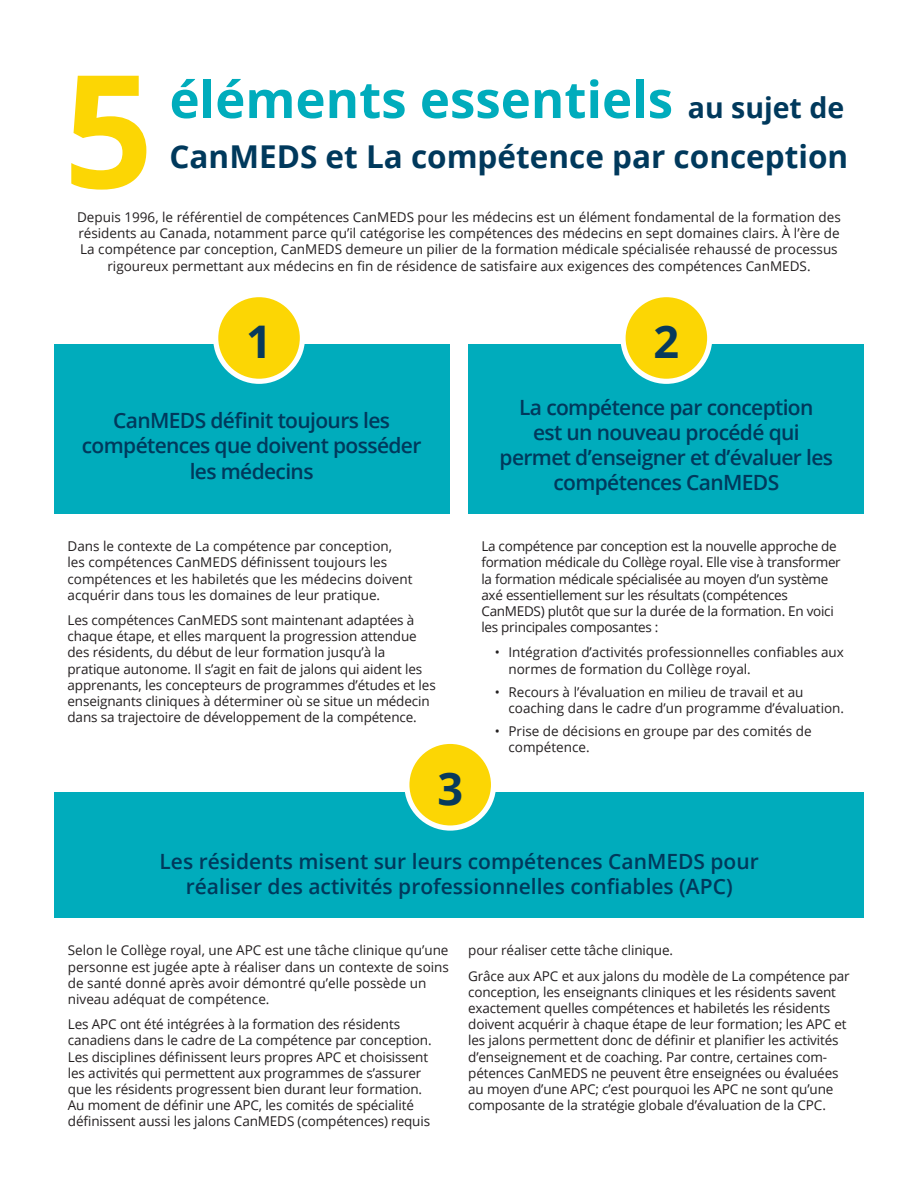
<style>
.page{position:relative;width:918px;height:1188px;background:#fff}
.page>*{position:absolute;margin:0;border:0;box-sizing:border-box;transform-origin:0 0}
.t1{font:700 157.35px "Open Sans";color:#fcd604}
.t2{font:700 51px "Open Sans";color:#00acbc}
.t3{font:700 45px "Open Sans";color:#083a5c}
.t4{font:700 31.5px "Open Sans";color:#00395c}
.t5{font:600 21px/25.2px "Open Sans";letter-spacing:-.03em;color:#00395c;text-align:center}
.t6{font:600 21px/25.2px "Open Sans";color:#00395c;text-align:center}
.t7{font:13.5px/16.2px "Open Sans";letter-spacing:-.01em;color:#231f20}
.s1{font-size:28.5px;color:#00395c}
</style>
<div class="page">
<div style="left:54px;top:345px;width:395px;height:169px;background:#00acbc"></div>
<div style="left:469px;top:345px;width:395px;height:169px;background:#00acbc"></div>
<div style="left:623px;top:295px;width:87px;height:86px;background:#fcd604;border-radius:50%"></div>
<div style="left:620px;top:292px;width:92px;height:92px;border:5px solid #fff;border-radius:50%"></div>
<div style="left:216px;top:295px;width:86px;height:86px;background:#fcd604;border-radius:50%"></div>
<div style="left:213px;top:292px;width:92px;height:92px;border:5px solid #fff;border-radius:50%"></div>
<div style="left:54px;top:792px;width:810px;height:126px;background:#00acbc"></div>
<div style="left:407px;top:741px;width:87px;height:87px;background:#fcd604;border-radius:50%"></div>
<div style="left:404px;top:739px;width:92px;height:92px;border:5px solid #fff;border-radius:50%"></div>
<h1 class="t1" style="left:64px;top:20px;width:91px">5</h1>
<h2 class="t2" style="left:170px;top:64px;width:676px">éléments essentiels <span class="s1">au sujet de</span></h2>
<h3 class="t4" style="left:170px;top:134px;width:680px">CanMEDS et La compétence par conception</h3>
<p class="t7" style="left:77px;top:209px;width:765px;text-align:center">Depuis 1996, le référentiel de compétences CanMEDS pour les médecins est un élément fondamental de la formation des résidents au Canada, notamment parce qu’il catégorise les compétences des médecins en sept domaines clairs. À l’ère de La compétence par conception, CanMEDS demeure un pilier de la formation médicale spécialisée rehaussé de processus rigoureux permettant aux médecins en fin de résidence de satisfaire aux exigences des compétences CanMEDS.</p>
<h3 class="t3" style="left:246px;top:310px;width:27px">1</h3>
<h3 class="t3" style="left:654px;top:310px;width:27px">2</h3>
<h3 class="t5" style="left:82px;top:408px;width:341px">CanMEDS définit toujours les compétences que doivent posséder les médecins</h3>
<p class="t7" style="left:68px;top:538px;width:346px">Dans le contexte de La compétence par conception, les compétences CanMEDS définissent toujours les compétences et les habiletés que les médecins doivent acquérir dans tous les domaines de leur pratique.</p>
<p class="t7" style="left:68px;top:612px;width:370px">Les compétences CanMEDS sont maintenant adaptées à chaque étape, et elles marquent la progression attendue des résidents, du début de leur formation jusqu’à la pratique autonome. Il s’agit en fait de jalons qui aident les apprenants, les concepteurs de programmes d’études et les enseignants cliniques à déterminer où se situe un médecin dans sa trajectoire de développement de la compétence.</p>
<h3 class="t3" style="left:437px;top:757px;width:27px">3</h3>
<h3 class="t5" style="left:500px;top:394px;width:335px">La compétence par conception<br>est un nouveau procédé qui permet d’enseigner et d’évaluer les compétences CanMEDS</h3>
<p class="t7" style="left:481px;top:538px;width:361px">La compétence par conception est la nouvelle approche de formation médicale du Collège royal. Elle vise à transformer la formation médicale spécialisée au moyen d’un système axé essentiellement sur les résultats (compétences CanMEDS) plutôt que sur la durée de la formation. En voici les principales composantes :</p>
<p class="t7" style="left:508px;top:644px;width:337px;text-indent:-14px">• Intégration d’activités professionnelles confiables aux normes de formation du Collège royal.</p>
<p class="t7" style="left:508px;top:683px;width:337px;text-indent:-14px">• Recours à l’évaluation en milieu de travail et au coaching dans le cadre d’un programme d’évaluation.</p>
<p class="t7" style="left:508px;top:722px;width:305px;text-indent:-14px">• Prise de décisions en groupe par des comités de compétence.</p>
<h3 class="t6" style="left:160px;top:848px;width:601px">Les résidents misent sur leurs compétences CanMEDS pour réaliser des activités professionnelles confiables (APC)</h3>
<p class="t7" style="left:68px;top:942px;width:383px">Selon le Collège royal, une APC est une tâche clinique qu’une personne est jugée apte à réaliser dans un contexte de soins de santé donné après avoir démontré qu’elle possède un niveau adéquat de compétence.</p>
<p class="t7" style="left:68px;top:1016px;width:365px">Les APC ont été intégrées à la formation des résidents canadiens dans le cadre de La compétence par conception.<br>Les disciplines définissent leurs propres APC et choisissent les activités qui permettent aux programmes de s’assurer que les résidents progressent bien durant leur formation.<br>Au moment de définir une APC, les comités de spécialité définissent aussi les jalons CanMEDS (compétences) requis</p>
<p class="t7" style="left:468px;top:938px;width:383px;line-height:25.2px">pour réaliser cette tâche clinique.<br>Grâce aux APC et aux jalons du modèle de La compétence par</p>
<p class="t7" style="left:468px;top:983px;width:380px">conception, les enseignants cliniques et les résidents savent exactement quelles compétences et habiletés les résidents doivent acquérir à chaque étape de leur formation; les APC et les jalons permettent donc de définir et planifier les activités d’enseignement et de coaching. Par contre, certaines com&shy;pétences CanMEDS ne peuvent être enseignées ou évaluées au moyen d’une APC; c’est pourquoi les APC ne sont qu’une composante de la stratégie globale d’évaluation de la CPC.</p>
</div>
